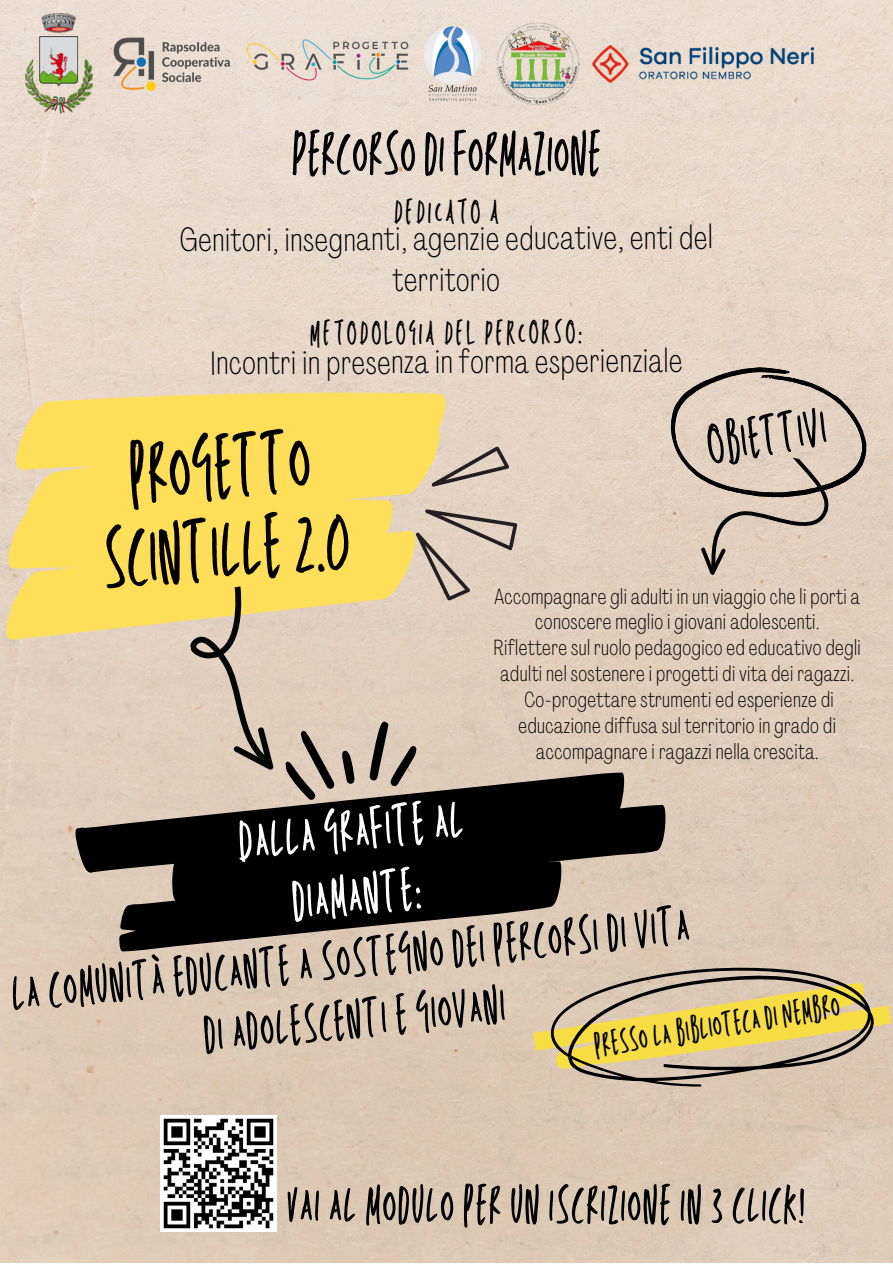
<style>
.page{position:relative;width:893px;height:1264px;background:#fff}
.page>*{position:absolute;margin:0;border:0;box-sizing:border-box;transform-origin:0 0}
.t1{font:84.6px/82.3px "TC Chaddlewood Regular";color:#000;text-align:center}
.t2{font:60.15px "TC Chaddlewood Regular";letter-spacing:.02em;color:#000}
.t3{font:56.7px/64.5px "TC Chaddlewood Regular";color:#fff;text-align:center}
.t4{font:54px "TC Chaddlewood Regular";color:#000}
.t5{font:53.1px "TC Chaddlewood Regular";letter-spacing:.035em;color:#000}
.t6{font:100 33.45px/40.8px "Agrandir Tight";letter-spacing:.015em;color:#000;text-align:center}
.t7{font:33.45px "TC Chaddlewood Regular";color:#000}
.t8{font:31.95px "TC Chaddlewood Regular";letter-spacing:.1em;color:#000}
.t9{font:100 21.75px/25.8px "Agrandir Tight";letter-spacing:.02em;color:#000;text-align:center}
</style>
<div class="page">
<img style="left:0;top:0;width:892px;height:1262px">
<svg style="left:73px;top:766px;width:604px;height:191px;background:#403a35"></svg>
<svg style="left:2px;top:391px;width:538px;height:412px;background:#e4cd8f"></svg>
<img style="left:496px;top:22px;width:83px;height:83px">
<img style="left:422px;top:13px;width:61px;height:100px">
<img style="left:25px;top:13px;width:68px;height:100px">
<img style="left:106px;top:32px;width:133px;height:63px">
<img style="left:592px;top:45px;width:221px;height:37px">
<img style="left:243px;top:30px;width:175px;height:60px">
<svg style="left:659px;top:349px;width:220px;height:244px;background:#d3c3b4"></svg>
<img style="left:160px;top:1115px;width:116px;height:115px">
<svg style="left:537px;top:853px;width:353px;height:344px;background:#d4c0a0"></svg>
<p class="t2" style="left:292px;top:116px;width:310px">PERCORSO DI FORMAZIONE</p>
<p class="t8" style="left:394px;top:192px;width:106px">DEDICATO A</p>
<p class="t6" style="left:180px;top:221px;width:534px">Genitori, insegnanti, agenzie educative, enti del territorio</p>
<p class="t8" style="left:310px;top:313px;width:273px">METODOLOGIA DEL PERCORSO:</p>
<p class="t6" style="left:210px;top:344px;width:473px">Incontri in presenza in forma esperienziale</p>
<p class="t1" style="left:95px;top:433px;width:248px;rotate:-4deg">PROGETTO<br>SCINTILLE 2.0</p>
<p class="t4" style="left:702px;top:412px;width:121px;rotate:-9deg">OBIETTIVI</p>
<p class="t9" style="left:494px;top:585px;width:367px">Accompagnare gli adulti in un viaggio che li porti a conoscere meglio i giovani adolescenti.</p>
<p class="t9" style="left:493px;top:637px;width:369px">Riflettere sul ruolo pedagogico ed educativo degli adulti nel sostenere i progetti di vita dei ragazzi.</p>
<p class="t9" style="left:518px;top:688px;width:319px">Co-progettare strumenti ed esperienze di educazione diffusa sul territorio in grado di accompagnare i ragazzi nella crescita.</p>
<p class="t3" style="left:234px;top:809px;width:228px;rotate:-6deg">DALLA GRAFITE AL<br>DIAMANTE:</p>
<p class="t5" style="left:8px;top:961px;width:681px;rotate:-6deg">LA COMUNITÀ EDUCANTE A SOSTEGNO DEI PERCORSI DI VITA</p>
<p class="t5" style="left:201px;top:1002px;width:303px;rotate:-6deg">DI ADOLESCENTI E GIOVANI</p>
<p class="t7" style="left:591px;top:1024px;width:249px;rotate:-9deg">PRESSO LA BIBLIOTECA DI NEMBRO</p>
<p class="t5" style="left:287px;top:1171px;width:519px">VAI AL MODULO PER UN ISCRIZIONE IN 3 CLICK!</p>
</div>
